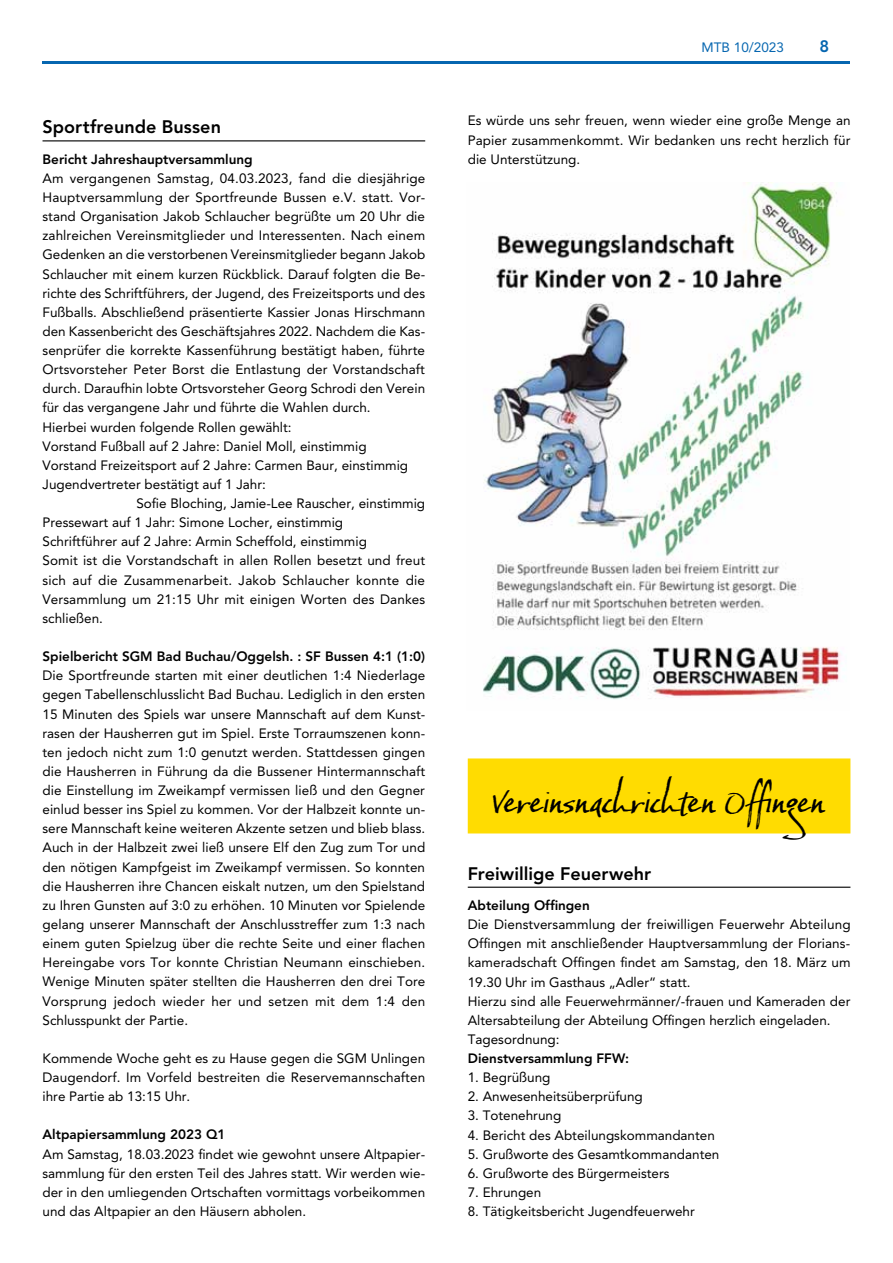
<style>
.page{position:relative;width:893px;height:1263px;background:#fff}
.page>*{position:absolute;margin:0;border:0;box-sizing:border-box;transform-origin:0 0}
.t1{font:37.5px "Baka Too";letter-spacing:.01em;color:#000}
.t2{font:800 18px "Avenir LT Pro";letter-spacing:.005em;color:#000}
.t3{font:800 16.5px "Avenir LT Pro";color:#0666b0}
.t4{font:13.5px/19.2px "Avenir LT Pro";color:#000;text-align:justify}
.t5{font:800 13.5px "Avenir LT Pro";color:#000}
.t6{font:13.5px "Avenir LT Pro";color:#0666b0}
</style>
<div class="page">
<hr style="left:43px;top:62px;width:807px;height:2px;background:#0666b0">
<div style="left:468px;top:758px;width:382px;height:75px;background:#ffdc01"></div>
<hr style="left:468px;top:887px;width:382px;height:1px;background:#000">
<hr style="left:43px;top:140px;width:382px;height:1px;background:#000">
<img style="left:483px;top:183px;width:358px;height:517px">
<h2 class="t2" style="left:43px;top:117px;width:180px">Sportfreunde Bussen</h2>
<p class="t5" style="left:43px;top:151px;width:212px">Bericht Jahreshauptversammlung</p>
<p class="t4" style="left:43px;top:168px;width:384px">Am vergangenen Samstag, 04.03.2023, fand die diesjährige</p>
<p class="t4" style="left:43px;top:188px;width:384px">Hauptversammlung der Sportfreunde Bussen e.V. statt. Vor-</p>
<p class="t4" style="left:43px;top:207px;width:384px">stand Organisation Jakob Schlaucher begrüßte um 20 Uhr die</p>
<p class="t4" style="left:43px;top:226px;width:384px">zahlreichen Vereinsmitglieder und Interessenten. Nach einem</p>
<p class="t4" style="left:43px;top:245px;width:384px">Gedenken an die verstorbenen Vereinsmitglieder begann Jakob</p>
<p class="t4" style="left:43px;top:264px;width:384px">Schlaucher mit einem kurzen Rückblick. Darauf folgten die Be-</p>
<p class="t4" style="left:43px;top:283px;width:384px">richte des Schriftführers, der Jugend, des Freizeitsports und des</p>
<p class="t4" style="left:43px;top:302px;width:384px">Fußballs. Abschließend präsentierte Kassier Jonas Hirschmann</p>
<p class="t4" style="left:43px;top:321px;width:384px">den Kassenbericht des Geschäftsjahres 2022. Nachdem die Kas-</p>
<p class="t4" style="left:43px;top:341px;width:384px">senprüfer die korrekte Kassenführung bestätigt haben, führte</p>
<p class="t4" style="left:43px;top:360px;width:384px">Ortsvorsteher Peter Borst die Entlastung der Vorstandschaft</p>
<p class="t4" style="left:43px;top:379px;width:384px">durch. Daraufhin lobte Ortsvorsteher Georg Schrodi den Verein</p>
<p class="t4" style="left:43px;top:398px;width:330px">für das vergangene Jahr und führte die Wahlen durch.</p>
<p class="t4" style="left:43px;top:417px;width:251px">Hierbei wurden folgende Rollen gewählt:</p>
<p class="t4" style="left:43px;top:436px;width:326px">Vorstand Fußball auf 2 Jahre: Daniel Moll, einstimmig</p>
<p class="t4" style="left:43px;top:455px;width:367px">Vorstand Freizeitsport auf 2 Jahre: Carmen Baur, einstimmig</p>
<p class="t4" style="left:43px;top:475px;width:225px">Jugendvertreter bestätigt auf 1 Jahr:</p>
<p class="t4" style="left:136px;top:494px;width:290px">Sofie Bloching, Jamie-Lee Rauscher, einstimmig</p>
<p class="t4" style="left:43px;top:513px;width:302px">Pressewart auf 1 Jahr: Simone Locher, einstimmig</p>
<p class="t4" style="left:43px;top:532px;width:326px">Schriftführer auf 2 Jahre: Armin Scheffold, einstimmig</p>
<p class="t4" style="left:43px;top:551px;width:384px">Somit ist die Vorstandschaft in allen Rollen besetzt und freut</p>
<p class="t4" style="left:43px;top:570px;width:384px">sich auf die Zusammenarbeit. Jakob Schlaucher konnte die</p>
<p class="t4" style="left:43px;top:589px;width:384px">Versammlung um 21:15 Uhr mit einigen Worten des Dankes</p>
<p class="t4" style="left:43px;top:608px;width:62px">schließen.</p>
<p class="t5" style="left:43px;top:648px;width:384px">Spielbericht SGM Bad Buchau/Oggelsh. : SF Bussen 4:1 (1:0)</p>
<p class="t4" style="left:43px;top:666px;width:384px">Die Sportfreunde starten mit einer deutlichen 1:4 Niederlage gegen Tabellenschlusslicht Bad Buchau. Lediglich in den ersten 15 Minuten des Spiels war unsere Mannschaft auf dem Kunst&shy;rasen der Hausherren gut im Spiel. Erste Torraumszenen konn&shy;ten jedoch nicht zum 1:0 genutzt werden. Stattdessen gingen die Hausherren in Führung da die Bussener Hintermannschaft die Einstellung im Zweikampf vermissen ließ und den Gegner einlud besser ins Spiel zu kommen. Vor der Halbzeit konnte un&shy;sere Mannschaft keine weiteren Akzente setzen und blieb blass.<br>Auch in der Halbzeit zwei ließ unsere Elf den Zug zum Tor und den nötigen Kampfgeist im Zweikampf vermissen. So konnten die Hausherren ihre Chancen eiskalt nutzen, um den Spielstand zu Ihren Gunsten auf 3:0 zu erhöhen. 10 Minuten vor Spielende gelang unserer Mannschaft der Anschlusstreffer zum 1:3 nach einem guten Spielzug über die rechte Seite und einer flachen Hereingabe vors Tor konnte Christian Neumann einschieben.<br>Wenige Minuten später stellten die Hausherren den drei Tore Vorsprung jedoch wieder her und setzen mit dem 1:4 den Schlusspunkt der Partie.</p>
<p class="t4" style="left:43px;top:1048px;width:384px">Kommende Woche geht es zu Hause gegen die SGM Unlingen Daugendorf. Im Vorfeld bestreiten die Reservemannschaften ihre Partie ab 13:15 Uhr.</p>
<p class="t5" style="left:43px;top:1127px;width:184px">Altpapiersammlung 2023 Q1</p>
<p class="t4" style="left:43px;top:1144px;width:384px">Am Samstag, 18.03.2023 findet wie gewohnt unsere Altpapier&shy;sammlung für den ersten Teil des Jahres statt. Wir werden wie&shy;der in den umliegenden Ortschaften vormittags vorbeikommen und das Altpapier an den Häusern abholen.</p>
<p class="t6" style="left:702px;top:39px;width:84px">MTB 10/2023</p>
<p class="t3" style="left:819px;top:36px;width:11px">8</p>
<p class="t4" style="left:468px;top:111px;width:384px">Es würde uns sehr freuen, wenn wieder eine große Menge an Papier zusammenkommt. Wir bedanken uns recht herzlich für die Unterstützung.</p>
<h1 class="t1" style="left:492px;top:778px;width:335px">Vereinsnachrichten Offingen</h1>
<h2 class="t2" style="left:468px;top:863px;width:185px">Freiwillige Feuerwehr</h2>
<p class="t5" style="left:468px;top:897px;width:124px">Abteilung Offingen</p>
<p class="t4" style="left:468px;top:915px;width:384px;text-align:left">Die Dienstversammlung der freiwilligen Feuerwehr Abteilung Offingen mit anschließender Hauptversammlung der Florians&shy;kameradschaft Offingen findet am Samstag, den 18. März um 19.30 Uhr im Gasthaus „Adler“ statt.<br>Hierzu sind alle Feuerwehrmänner/-frauen und Kameraden der Altersabteilung der Abteilung Offingen herzlich eingeladen.<br>Tagesordnung:</p>
<p class="t5" style="left:468px;top:1050px;width:163px">Dienstversammlung FFW:</p>
<p class="t4" style="left:468px;top:1068px;width:84px">1. Begrüßung</p>
<p class="t4" style="left:468px;top:1087px;width:177px">2. Anwesenheitsüberprüfung</p>
<p class="t4" style="left:468px;top:1106px;width:95px">3. Totenehrung</p>
<p class="t4" style="left:468px;top:1125px;width:249px">4. Bericht des Abteilungskommandanten</p>
<p class="t4" style="left:468px;top:1144px;width:253px">5. Grußworte des Gesamtkommandanten</p>
<p class="t4" style="left:468px;top:1163px;width:203px">6. Grußworte des Bürgermeisters</p>
<p class="t4" style="left:468px;top:1182px;width:75px">7. Ehrungen</p>
<p class="t4" style="left:468px;top:1202px;width:229px">8. Tätigkeitsbericht Jugendfeuerwehr</p>
</div>
